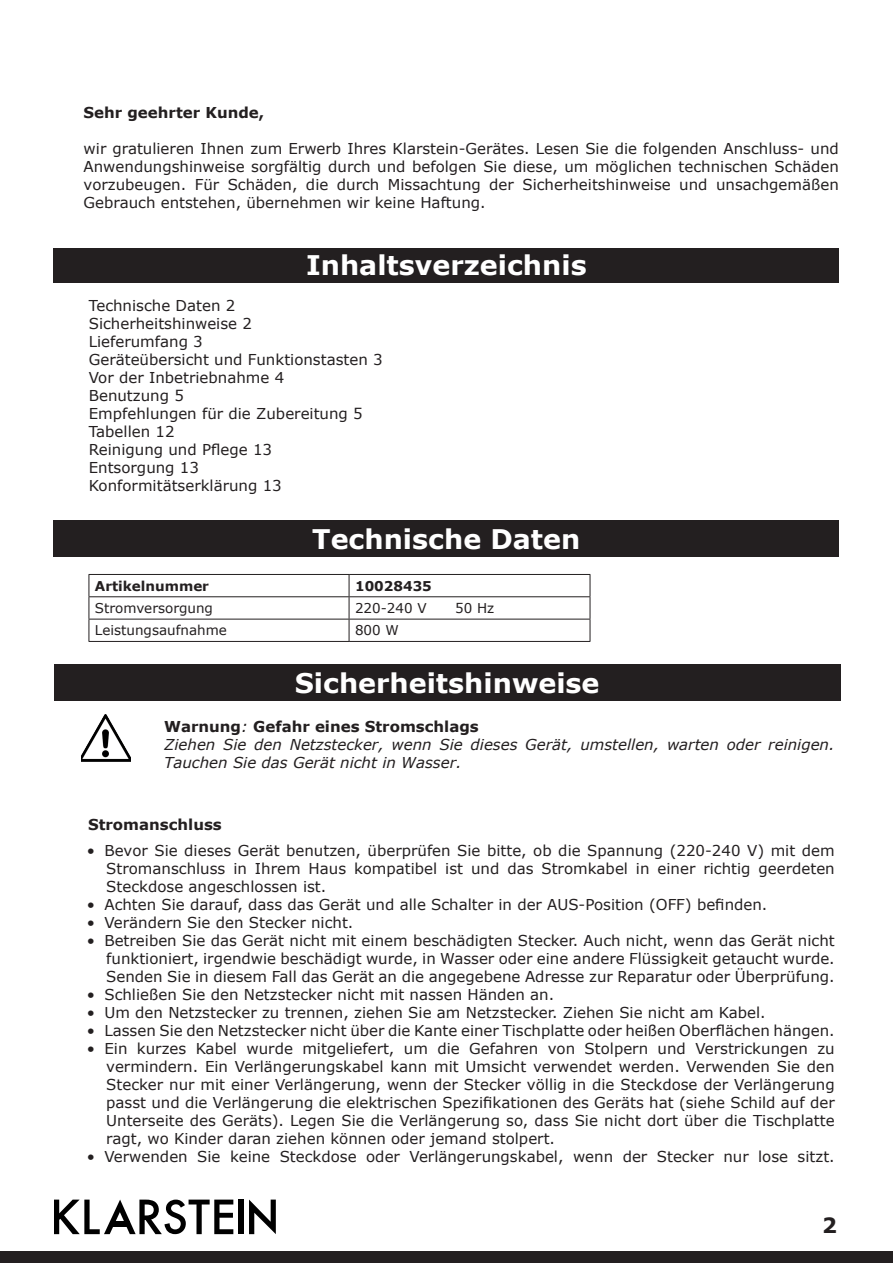
<style>
.page{position:relative;width:893px;height:1263px;background:#fff}
.page>*{position:absolute;margin:0;border:0;box-sizing:border-box;transform-origin:0 0}
.Super_Headline{font:700 27px "Verdana";color:#fff}
.Page_Number{font:700 21px "Verdana";color:#231f20}
.Base_Text{font:15px/18px "Verdana";color:#231f20;text-align:justify}
.Base_Text-2{font:italic 15px/18px "Verdana";color:#231f20}
.Base_Text-3{font:700 15px "Verdana";color:#231f20}
.Überschrift_2{font:700 15px "Verdana";color:#231f20}
.Tabelle_klein{font:13.5px "Verdana";color:#231f20}
.Tabelle_klein-2{font:700 13.5px "Verdana";color:#231f20}
.s1{font-weight:400;font-style:italic}
</style>
<div class="page">
<div style="left:54px;top:248px;width:785px;height:34px;background:#231f20"></div>
<div style="left:54px;top:521px;width:785px;height:36px;background:#231f20"></div>
<div style="left:54px;top:665px;width:786px;height:36px;background:#231f20"></div>
<hr style="left:89px;top:574px;width:260px;height:1px;background:#231f20">
<hr style="left:349px;top:574px;width:241px;height:1px;background:#231f20">
<hr style="left:89px;top:596px;width:260px;height:1px;background:#231f20">
<hr style="left:349px;top:596px;width:241px;height:1px;background:#231f20">
<hr style="left:89px;top:619px;width:260px;height:1px;background:#231f20">
<svg style="left:89px;top:575px;width:1px;height:66px"></svg>
<hr style="left:349px;top:619px;width:241px;height:1px;background:#231f20">
<svg style="left:349px;top:575px;width:1px;height:66px"></svg>
<svg style="left:590px;top:575px;width:1px;height:66px"></svg>
<hr style="left:89px;top:641px;width:260px;height:1px;background:#231f20">
<hr style="left:349px;top:641px;width:241px;height:1px;background:#231f20">
<img style="left:81px;top:714px;width:49px;height:47px">
<div style="left:0;top:1251px;width:893px;height:12px;background:#231f20"></div>
<div style="left:239px;top:1199px;width:5px;height:35px;background:#000"></div>
<svg style="left:54px;top:1199px;width:179px;height:35px"></svg>
<div style="left:110px;top:1221px;width:19px;height:6px;background:#000"></div>
<svg style="left:249px;top:1199px;width:27px;height:35px"></svg>
<p class="Base_Text-3" style="left:84px;top:102px;width:182px">Sehr geehrter Kunde,</p>
<p class="Base_Text" style="left:84px;top:140px;width:757px">wir gratulieren Ihnen zum Erwerb Ihres Klarstein-Gerätes. Lesen Sie die folgenden Anschluss- und Anwendungshinweise sorgfältig durch und befolgen Sie diese, um möglichen technischen Schäden vorzubeugen. Für Schäden, die durch Missachtung der Sicherheitshinweise und unsachgemäßen Gebrauch entstehen, übernehmen wir keine Haftung.</p>
<p class="Super_Headline" style="left:306px;top:246px;width:282px">Inhaltsverzeichnis</p>
<p class="Base_Text" style="left:89px;top:297px;width:148px">Technische Daten 2</p>
<p class="Base_Text" style="left:89px;top:315px;width:165px">Sicherheitshinweise 2</p>
<p class="Base_Text" style="left:89px;top:333px;width:116px">Lieferumfang 3</p>
<p class="Base_Text" style="left:89px;top:351px;width:295px">Geräteübersicht und Funktionstasten 3</p>
<p class="Base_Text" style="left:89px;top:369px;width:197px">Vor der Inbetriebnahme 4</p>
<p class="Base_Text" style="left:89px;top:387px;width:97px">Benutzung 5</p>
<p class="Base_Text" style="left:89px;top:405px;width:276px">Empfehlungen für die Zubereitung 5</p>
<p class="Base_Text" style="left:89px;top:423px;width:87px">Tabellen 12</p>
<p class="Base_Text" style="left:89px;top:441px;width:185px">Reinigung und Pflege 13</p>
<p class="Base_Text" style="left:89px;top:459px;width:112px">Entsorgung 13</p>
<p class="Base_Text" style="left:89px;top:477px;width:195px">Konformitätserklärung 13</p>
<p class="Super_Headline" style="left:312px;top:520px;width:270px">Technische Daten</p>
<p class="Tabelle_klein-2" style="left:95px;top:576px;width:116px">Artikelnummer</p>
<p class="Tabelle_klein-2" style="left:355px;top:576px;width:78px">10028435</p>
<p class="Tabelle_klein" style="left:95px;top:599px;width:120px">Stromversorgung</p>
<p class="Tabelle_klein" style="left:355px;top:599px;width:73px">220-240 V</p>
<p class="Tabelle_klein" style="left:455px;top:599px;width:41px">50 Hz</p>
<p class="Tabelle_klein" style="left:95px;top:621px;width:133px">Leistungsaufnahme</p>
<p class="Tabelle_klein" style="left:355px;top:621px;width:45px">800 W</p>
<p class="Super_Headline" style="left:295px;top:664px;width:306px">Sicherheitshinweise</p>
<p class="Base_Text-3" style="left:164px;top:716px;width:316px">Warnung<span class="s1">:</span> Gefahr eines Stromschlags</p>
<p class="Base_Text-2" style="left:164px;top:735px;width:672px">Ziehen Sie den Netzstecker, wenn Sie dieses Gerät, umstellen, warten oder reinigen.<br>Tauchen Sie das Gerät nicht in Wasser.</p>
<p class="Überschrift_2" style="left:88px;top:814px;width:135px">Stromanschluss</p>
<p class="Base_Text" style="left:106px;top:842px;width:730px;text-indent:-20px">• Bevor Sie dieses Gerät benutzen, überprüfen Sie bitte, ob die Spannung (220-240 V) mit dem Stromanschluss in Ihrem Haus kompatibel ist und das Stromkabel in einer richtig geerdeten Steckdose angeschlossen ist.</p>
<p class="Base_Text" style="left:87px;top:896px;width:682px">• Achten Sie darauf, dass das Gerät und alle Schalter in der AUS-Position (OFF) befinden.</p>
<p class="Base_Text" style="left:87px;top:914px;width:268px">• Verändern Sie den Stecker nicht.</p>
<p class="Base_Text" style="left:106px;top:932px;width:730px;text-indent:-20px">• Betreiben Sie das Gerät nicht mit einem beschädigten Stecker. Auch nicht, wenn das Gerät nicht funktioniert, irgendwie beschädigt wurde, in Wasser oder eine andere Flüssigkeit getaucht wurde.<br>Senden Sie in diesem Fall das Gerät an die angegebene Adresse zur Reparatur oder Überprüfung.</p>
<p class="Base_Text" style="left:87px;top:986px;width:469px">• Schließen Sie den Netzstecker nicht mit nassen Händen an.</p>
<p class="Base_Text" style="left:87px;top:1004px;width:680px">• Um den Netzstecker zu trennen, ziehen Sie am Netzstecker. Ziehen Sie nicht am Kabel.</p>
<p class="Base_Text" style="left:87px;top:1022px;width:749px">• Lassen Sie den Netzstecker nicht über die Kante einer Tischplatte oder heißen Oberflächen hängen.</p>
<p class="Base_Text" style="left:106px;top:1040px;width:730px;text-indent:-20px">• Ein kurzes Kabel wurde mitgeliefert, um die Gefahren von Stolpern und Verstrickungen zu vermindern. Ein Verlängerungskabel kann mit Umsicht verwendet werden. Verwenden Sie den Stecker nur mit einer Verlängerung, wenn der Stecker völlig in die Steckdose der Verlängerung passt und die Verlängerung die elektrischen Spezifikationen des Geräts hat (siehe Schild auf der Unterseite des Geräts). Legen Sie die Verlängerung so, dass Sie nicht dort über die Tischplatte ragt, wo Kinder daran ziehen können oder jemand stolpert.</p>
<p class="Base_Text" style="left:87px;top:1148px;width:749px">• Verwenden Sie keine Steckdose oder Verlängerungskabel, wenn der Stecker nur lose sitzt.</p>
<p class="Page_Number" style="left:822px;top:1211px;width:16px">2</p>
</div>
